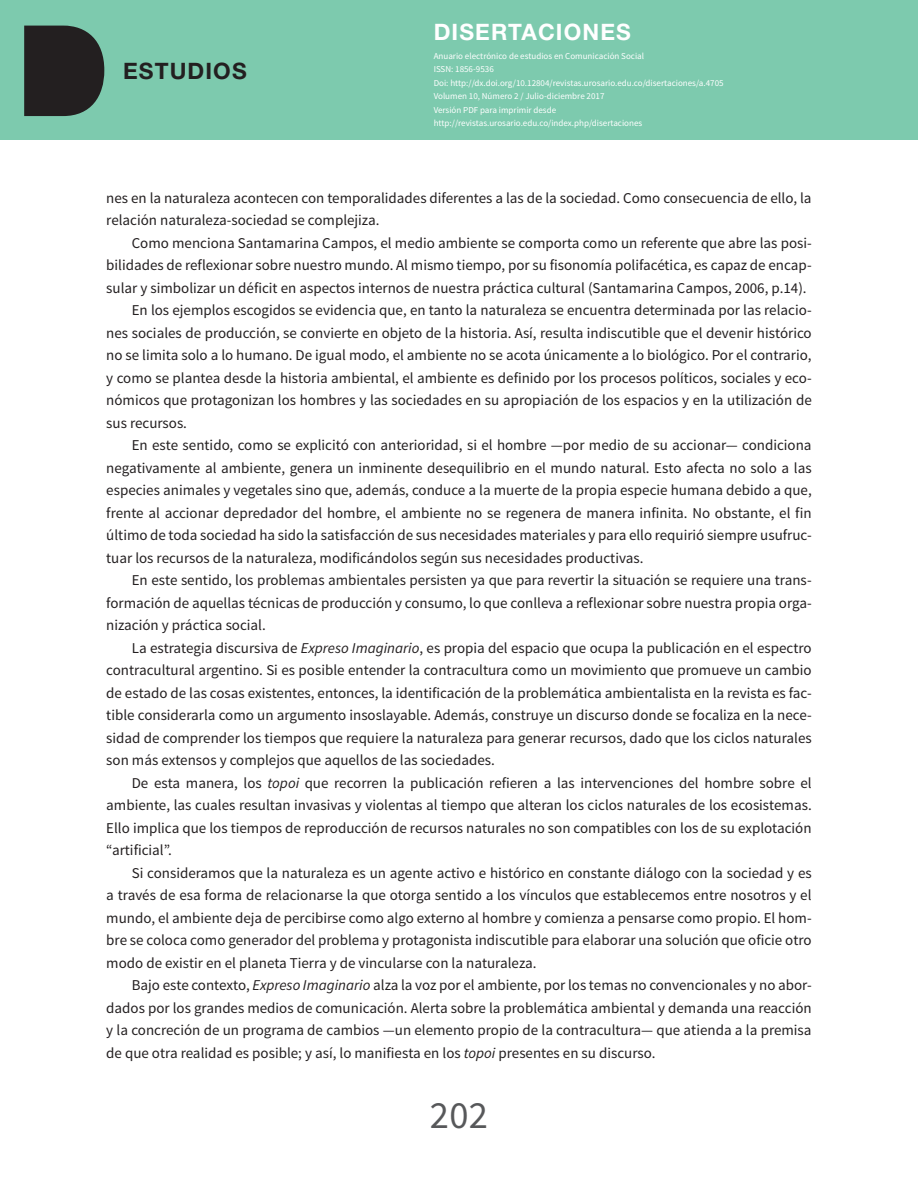
<style>
.page{position:relative;width:918px;height:1188px;background:#fff}
.page>*{position:absolute;margin:0;border:0;box-sizing:border-box;transform-origin:0 0}
.t1{font:38.4px "Source Sans Pro";color:#57585a}
.t2{font:700 22.65px "Helvetica Neue LT Std";letter-spacing:.05em;color:#fff}
.t3{font:700 22.65px "Helvetica Neue LT Std";letter-spacing:.05em;color:#231f20}
.p2{font:15px/22.5px "Source Sans Pro";color:#231f20;text-align:justify}
.t4{font:9px/13.5px "Source Sans Pro";color:#fff}
.s1{font-style:inherit}
.s2{font-style:italic}
</style>
<div class="page">
<div style="left:0;top:0;width:918px;height:139px;background:#7dcaae"></div>
<svg style="left:24px;top:26px;width:80px;height:90px;background:#2b2e2d"></svg>
<h2 class="t3" style="left:123px;top:57px;width:125px">ESTUDIOS</h2>
<h2 class="t2" style="left:434px;top:18px;width:199px">DISERTACIONES</h2>
<p class="t4" style="left:434px;top:49px;width:292px">Anuario electrónico de estudios en Comunicación Social<br><span class="s1">ISSN</span>: 1856-9536<br>Doi: http://dx.doi.org/10.12804/revistas.urosario.edu.co/disertaciones/a.4705<br>Volumen 10, Número 2 / Julio-diciembre 2017<br>Versión <span class="s1">PDF</span> para imprimir desde http://revistas.urosario.edu.co/index.php/disertaciones</p>
<p class="p2" style="left:106px;top:187px;width:707px">nes en la naturaleza acontecen con temporalidades diferentes a las de la sociedad. Como consecuencia de ello, la relación naturaleza-sociedad se complejiza.</p>
<p class="p2" style="left:106px;top:232px;width:707px;text-indent:26px">Como menciona Santamarina Campos, el medio ambiente se comporta como un referente que abre las posi&shy;bilidades de reflexionar sobre nuestro mundo. Al mismo tiempo, por su fisonomía polifacética, es capaz de encap&shy;sular y simbolizar un déficit en aspectos internos de nuestra práctica cultural (Santamarina Campos, 2006, p.14).</p>
<p class="p2" style="left:106px;top:299px;width:707px;text-indent:26px">En los ejemplos escogidos se evidencia que, en tanto la naturaleza se encuentra determinada por las relacio&shy;nes sociales de producción, se convierte en objeto de la historia. Así, resulta indiscutible que el devenir histórico no se limita solo a lo humano. De igual modo, el ambiente no se acota únicamente a lo biológico. Por el contrario, y como se plantea desde la historia ambiental, el ambiente es definido por los procesos políticos, sociales y eco&shy;nómicos que protagonizan los hombres y las sociedades en su apropiación de los espacios y en la utilización de sus recursos.</p>
<p class="p2" style="left:106px;top:434px;width:707px;text-indent:26px">En este sentido, como se explicitó con anterioridad, si el hombre —por medio de su accionar— condiciona negativamente al ambiente, genera un inminente desequilibrio en el mundo natural. Esto afecta no solo a las especies animales y vegetales sino que, además, conduce a la muerte de la propia especie humana debido a que, frente al accionar depredador del hombre, el ambiente no se regenera de manera infinita. No obstante, el fin último de toda sociedad ha sido la satisfacción de sus necesidades materiales y para ello requirió siempre usufruc&shy;tuar los recursos de la naturaleza, modificándolos según sus necesidades productivas.</p>
<p class="p2" style="left:106px;top:569px;width:707px;text-indent:26px">En este sentido, los problemas ambientales persisten ya que para revertir la situación se requiere una trans&shy;formación de aquellas técnicas de producción y consumo, lo que conlleva a reflexionar sobre nuestra propia orga&shy;nización y práctica social.</p>
<p class="p2" style="left:106px;top:637px;width:707px;text-indent:26px">La estrategia discursiva de <span class="s2">Expreso Imaginario</span>, es propia del espacio que ocupa la publicación en el espectro contracultural argentino. Si es posible entender la contracultura como un movimiento que promueve un cambio de estado de las cosas existentes, entonces, la identificación de la problemática ambientalista en la revista es fac&shy;tible considerarla como un argumento insoslayable. Además, construye un discurso donde se focaliza en la nece&shy;sidad de comprender los tiempos que requiere la naturaleza para generar recursos, dado que los ciclos naturales son más extensos y complejos que aquellos de las sociedades.</p>
<p class="p2" style="left:106px;top:772px;width:707px;text-indent:26px">De esta manera, los <span class="s2">topoi</span> que recorren la publicación refieren a las intervenciones del hombre sobre el ambiente, las cuales resultan invasivas y violentas al tiempo que alteran los ciclos naturales de los ecosistemas.<br>Ello implica que los tiempos de reproducción de recursos naturales no son compatibles con los de su explotación “artificial”.</p>
<p class="p2" style="left:106px;top:862px;width:707px;text-indent:26px">Si consideramos que la naturaleza es un agente activo e histórico en constante diálogo con la sociedad y es a través de esa forma de relacionarse la que otorga sentido a los vínculos que establecemos entre nosotros y el mundo, el ambiente deja de percibirse como algo externo al hombre y comienza a pensarse como propio. El hom&shy;bre se coloca como generador del problema y protagonista indiscutible para elaborar una solución que oficie otro modo de existir en el planeta Tierra y de vincularse con la naturaleza.</p>
<p class="p2" style="left:106px;top:974px;width:707px;text-indent:26px">Bajo este contexto, <span class="s2">Expreso Imaginario</span> alza la voz por el ambiente, por los temas no convencionales y no abor&shy;dados por los grandes medios de comunicación. Alerta sobre la problemática ambiental y demanda una reacción y la concreción de un programa de cambios —un elemento propio de la contracultura— que atienda a la premisa de que otra realidad es posible; y así, lo manifiesta en los <span class="s2">topoi</span> presentes en su discurso.</p>
<h1 class="t1" style="left:430px;top:1092px;width:60px">202</h1>
</div>
